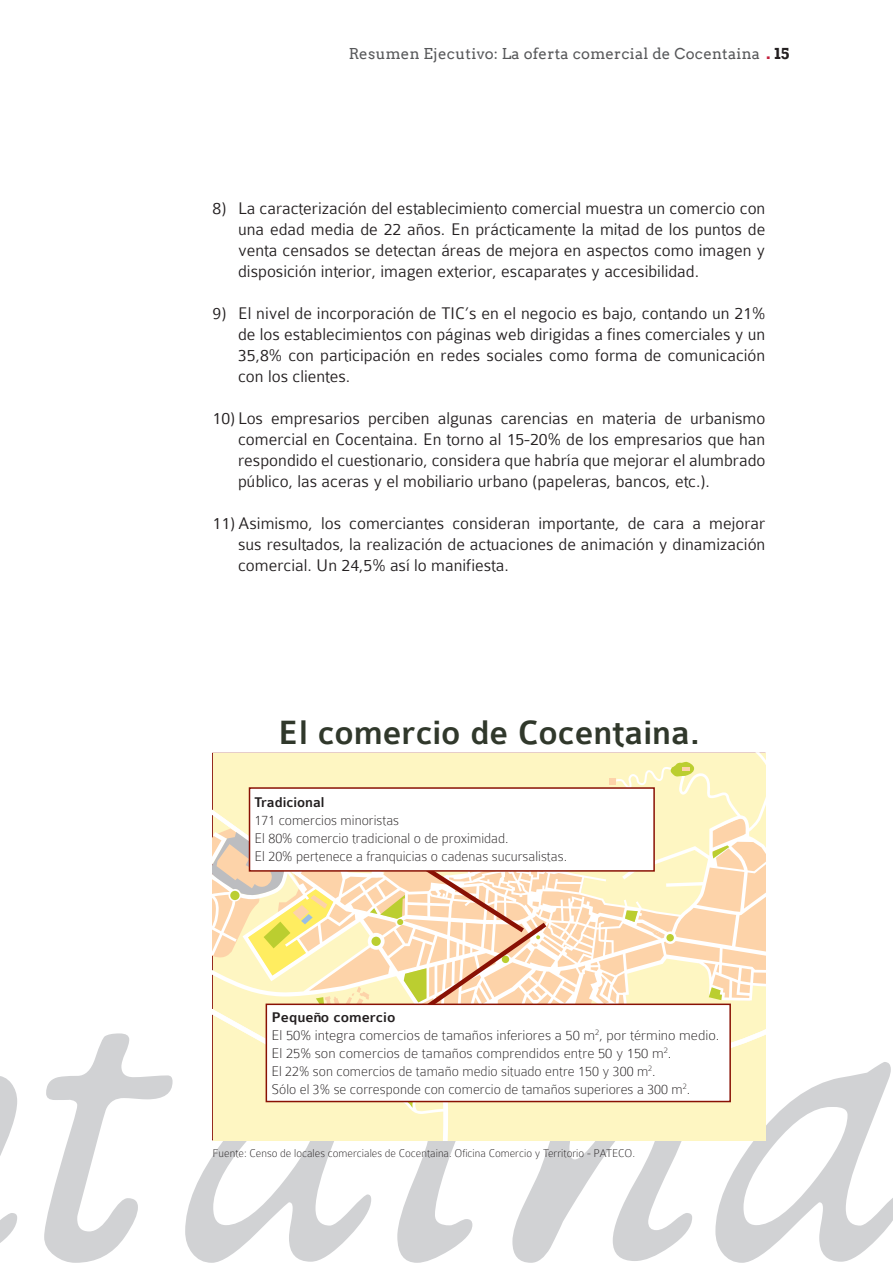
<style>
.page{position:relative;width:893px;height:1263px;background:#fff}
.page>*{position:absolute;margin:0;border:0;box-sizing:border-box;transform-origin:0 0}
.Parrafo_normal{font:500 36px "Colaborate";color:#30382b}
.Sin_viñetas{font:300 18px/21px "Colaborate";color:#231f20;text-align:justify}
.t1{font:100 15px "Colaborate";color:#231f20}
.t2{font:100 15px "Colaborate";color:#231f20;scale:1.04 1}
.t3{font:15px "Arvo";letter-spacing:.02em;color:#57585a}
.t4{font:500 15px "Colaborate";color:#231f20;scale:1.04 1}
.t5{font:500 15px "Colaborate";color:#231f20}
.Parrafo_normal-2{font:100 12px "Colaborate";color:#231f20}
.s1{font-family:"Rockwell";font-weight:700;font-size:16.5px;color:#c31f3d}
.s2{font-family:"Rockwell";font-weight:700;font-size:16.5px;color:#231f20}
</style>
<div class="page">
<svg style="left:0;top:977px;width:893px;height:286px"></svg>
<svg style="left:213px;top:753px;width:552px;height:387px;background:#fdf0c2"></svg>
<svg style="left:666px;top:882px;width:38px;height:5px"></svg>
<div style="left:666px;top:934px;width:8px;height:7px;background:#bbce30;border-radius:50%"></div>
<svg style="left:397px;top:1102px;width:21px;height:6px"></svg>
<svg style="left:616px;top:762px;width:78px;height:26px;background:#f6f2b9"></svg>
<div style="left:609px;top:778px;width:7px;height:7px;background:#fdd3a9"></div>
<svg style="left:713px;top:845px;width:16px;height:13px"></svg>
<svg style="left:625px;top:910px;width:13px;height:12px"></svg>
<svg style="left:709px;top:987px;width:13px;height:13px"></svg>
<svg style="left:652px;top:930px;width:10px;height:10px"></svg>
<div style="left:249px;top:788px;width:405px;height:83px;background:#fff"></div>
<div style="left:249px;top:787px;width:406px;height:85px;border:2px solid #891104"></div>
<svg style="left:213px;top:801px;width:366px;height:289px"></svg>
<div style="left:266px;top:1004px;width:464px;height:97px;background:#fff"></div>
<div style="left:266px;top:1003px;width:465px;height:99px;border:2px solid #891104"></div>
<p class="t3" style="left:349px;top:44px;width:443px">Resumen Ejecutivo: La oferta comercial de Cocentaina <span class="s1">.</span> <span class="s2">15</span></p>
<p class="Sin_viñetas" style="left:238px;top:198px;width:529px;text-indent:-26px">8) La caracterización del establecimiento comercial muestra un comercio con una edad media de 22 años. En prácticamente la mitad de los puntos de venta censados se detectan áreas de mejora en aspectos como imagen y disposición interior, imagen exterior, escaparates y accesibilidad.</p>
<p class="Sin_viñetas" style="left:238px;top:303px;width:529px;text-indent:-26px">9) El nivel de incorporación de TIC’s en el negocio es bajo, contando un 21% de los establecimientos con páginas web dirigidas a fines comerciales y un 35,8% con participación en redes sociales como forma de comunicación con los clientes.</p>
<p class="Sin_viñetas" style="left:238px;top:408px;width:529px;text-indent:-26px">10) Los empresarios perciben algunas carencias en materia de urbanismo comercial en Cocentaina. En torno al 15-20% de los empresarios que han respondido el cuestionario, considera que habría que mejorar el alumbrado público, las aceras y el mobiliario urbano (papeleras, bancos, etc.).</p>
<p class="Sin_viñetas" style="left:238px;top:513px;width:529px;text-indent:-26px">11) Asimismo, los comerciantes consideran importante, de cara a mejorar sus resultados, la realización de actuaciones de animación y dinamización comercial. Un 24,5% así lo manifiesta.</p>
<p class="Parrafo_normal" style="left:278px;top:714px;width:423px">El comercio de Cocentaina.</p>
<p class="t5" style="left:254px;top:795px;width:72px">Tradicional</p>
<p class="t1" style="left:254px;top:813px;width:146px">171 comercios minoristas</p>
<p class="t1" style="left:254px;top:831px;width:256px">El 80% comercio tradicional o de proximidad.</p>
<p class="t1" style="left:254px;top:849px;width:314px">El 20% pertenece a franquicias o cadenas sucursalistas.</p>
<p class="t4" style="left:272px;top:1009px;width:121px">Pequeño comercio</p>
<p class="t2" style="left:272px;top:1027px;width:432px">El 50% integra comercios de tamaños inferiores a 50 m<sup>2</sup>, por término medio.</p>
<p class="t2" style="left:272px;top:1045px;width:386px">El 25% son comercios de tamaños comprendidos entre 50 y 150 m<sup>2</sup>.</p>
<p class="t1" style="left:271px;top:1063px;width:386px">El 22% son comercios de tamaño medio situado entre 150 y 300 m<sup>2</sup>.</p>
<p class="t1" style="left:271px;top:1081px;width:420px">Sólo el 3% se corresponde con comercio de tamaños superiores a 300 m<sup>2</sup>.</p>
<p class="Parrafo_normal-2" style="left:213px;top:1147px;width:424px">Fuente: Censo de locales comerciales de Cocentaina. Oficina Comercio y Territorio - PATECO.</p>
</div>
